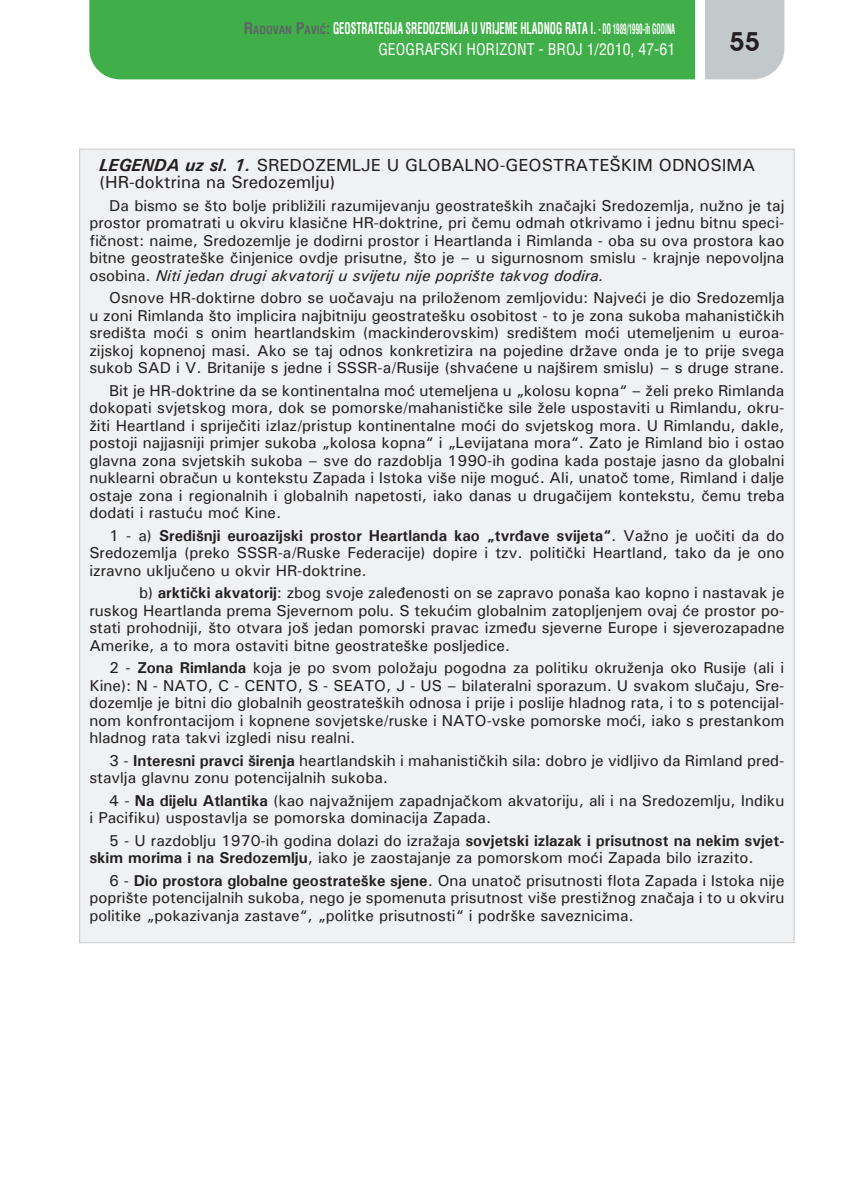
<style>
.page{position:relative;width:844px;height:1191px;background:#fff}
.page>*{position:absolute;margin:0;border:0;box-sizing:border-box;transform-origin:0 0}
.t1{font:600 26.25px "Avant Garde IT Cby BT";color:#231f20}
.t2{font:500 17.5px/17.5px "Univers";color:#231f20}
.t3{font:500 15.75px/17.5px "Univers";color:#231f20;text-align:justify}
.t4{font:700 condensed 15.75px/21px "Helvetica";color:#fff;text-align:right;scale:.65 1}
.s1{color:#5f6567}
.s2{font-size:11.03px;color:#5f6567}
.s3{font-size:14px}
.s4{font-weight:400}
.s5{font-weight:700;font-style:italic}
.s6{font-style:italic}
.s7{font-weight:700}
</style>
<div class="page">
<div style="left:705px;top:0;width:79px;height:79px;background:#c3c8ca"></div>
<div style="left:89px;top:0;width:605px;height:79px;background:#40ae49"></div>
<div style="left:80px;top:149px;width:713px;height:793px;background:#f0f1f2"></div>
<p class="t4" style="left:243px;top:18px;width:665px"><span class="s1">R</span><span class="s2">ADOVAN</span> <span class="s1">P</span><span class="s2">AVIĆ</span><span class="s1">:</span> GEOSTRATEGIJA SREDOZEMLJA U VRIJEME HLADNOG RATA I. <span class="s3">- DO 1989/1990-ih GODINA<br></span><span class="s4">GEOGRAFSKI HORIZONT - BROJ 1/2010, 47-61</span></p>
<h1 class="t1" style="left:729px;top:26px;width:32px">55</h1>
<p class="t2" style="left:99px;top:156px;width:657px"><span class="s5">LEGENDA uz sl. 1.</span> SREDOZEMLJE U GLOBALNO-GEOSTRATEŠKIM ODNOSIMA (HR-doktrina na Sredozemlju)</p>
<p class="t3" style="left:89px;top:196px;width:696px;text-indent:20px">Da bismo se što bolje približili razumijevanju geostrateških značajki Sredozemlja, nužno je taj prostor promatrati u okviru klasične HR-doktrine, pri čemu odmah otkrivamo i jednu bitnu speci&shy;fičnost: naime, Sredozemlje je dodirni prostor i Heartlanda i Rimlanda - oba su ova prostora kao bitne geostrateške činjenice ovdje prisutne, što je – u sigurnosnom smislu - krajnje nepovoljna osobina. <span class="s6">Niti jedan drugi akvatorij u svijetu nije poprište takvog dodira.</span></p>
<p class="t3" style="left:89px;top:289px;width:696px;text-indent:20px">Osnove HR-doktirne dobro se uočavaju na priloženom zemljovidu: Najveći je dio Sredozemlja u zoni Rimlanda što implicira najbitniju geostratešku osobitost - to je zona sukoba mahanističkih središta moći s onim heartlandskim (mackinderovskim) središtem moći utemeljenim u euroa&shy;zijskoj kopnenoj masi. Ako se taj odnos konkretizira na pojedine države onda je to prije svega sukob SAD i V. Britanije s jedne i SSSR-a/Rusije (shvaćene u najširem smislu) – s druge strane.</p>
<p class="t3" style="left:89px;top:381px;width:696px;text-indent:20px">Bit je HR-doktrine da se kontinentalna moć utemeljena u „kolosu kopna“ – želi preko Rimlanda dokopati svjetskog mora, dok se pomorske/mahanističke sile žele uspostaviti u Rimlandu, okru&shy;žiti Heartland i spriječiti izlaz/pristup kontinentalne moći do svjetskog mora. U Rimlandu, dakle, postoji najjasniji primjer sukoba „kolosa kopna“ i „Levijatana mora“. Zato je Rimland bio i ostao glavna zona svjetskih sukoba – sve do razdoblja 1990-ih godina kada postaje jasno da globalni nuklearni obračun u kontekstu Zapada i Istoka više nije moguć. Ali, unatoč tome, Rimland i dalje ostaje zona i regionalnih i globalnih napetosti, iako danas u drugačijem kontekstu, čemu treba dodati i rastuću moć Kine.</p>
<p class="t3" style="left:89px;top:526px;width:696px;text-indent:20px">1 - a) <span class="s7">Središnji euroazijski prostor Heartlanda kao „tvrđave svijeta“</span>. Važno je uočiti da do Sredozemlja (preko SSSR-a/Ruske Federacije) dopire i tzv. politički Heartland, tako da je ono izravno uključeno u okvir HR-doktrine.</p>
<p class="t3" style="left:89px;top:584px;width:696px;text-indent:50px">b) <span class="s7">arktički akvatorij</span>: zbog svoje zaleđenosti on se zapravo ponaša kao kopno i nastavak je ruskog Heartlanda prema Sjevernom polu. S tekućim globalnim zatopljenjem ovaj će prostor po&shy;stati prohodniji, što otvara još jedan pomorski pravac između sjeverne Europe i sjeverozapadne Amerike, a to mora ostaviti bitne geostrateške posljedice.</p>
<p class="t3" style="left:89px;top:659px;width:696px;text-indent:20px">2 - <span class="s7">Zona Rimlanda</span> koja je po svom položaju pogodna za politiku okruženja oko Rusije (ali i Kine): N - NATO, C - CENTO, S - SEATO, J - US – bilateralni sporazum. U svakom slučaju, Sre&shy;dozemlje je bitni dio globalnih geostrateških odnosa i prije i poslije hladnog rata, i to s potencijal&shy;nom konfrontacijom i kopnene sovjetske/ruske i NATO-vske pomorske moći, iako s prestankom hladnog rata takvi izgledi nisu realni.</p>
<p class="t3" style="left:89px;top:751px;width:696px;text-indent:20px">3 - <span class="s7">Interesni pravci širenja</span> heartlandskih i mahanističkih sila: dobro je vidljivo da Rimland pred&shy;stavlja glavnu zonu potencijalnih sukoba.</p>
<p class="t3" style="left:89px;top:791px;width:696px;text-indent:20px">4 - <span class="s7">Na dijelu Atlantika</span> (kao najvažnijem zapadnjačkom akvatoriju, ali i na Sredozemlju, Indiku i Pacifiku) uspostavlja se pomorska dominacija Zapada.</p>
<p class="t3" style="left:89px;top:831px;width:696px;text-indent:20px">5 - U razdoblju 1970-ih godina dolazi do izražaja <span class="s7">sovjetski izlazak i prisutnost na nekim svjet&shy;skim morima i na Sredozemlju</span>, iako je zaostajanje za pomorskom moći Zapada bilo izrazito.</p>
<p class="t3" style="left:89px;top:871px;width:696px;text-indent:20px">6 - <span class="s7">Dio prostora globalne geostrateške sjene</span>. Ona unatoč prisutnosti flota Zapada i Istoka nije poprište potencijalnih sukoba, nego je spomenuta prisutnost više prestižnog značaja i to u okviru politike „pokazivanja zastave“, „politke prisutnosti“ i podrške saveznicima.</p>
</div>
